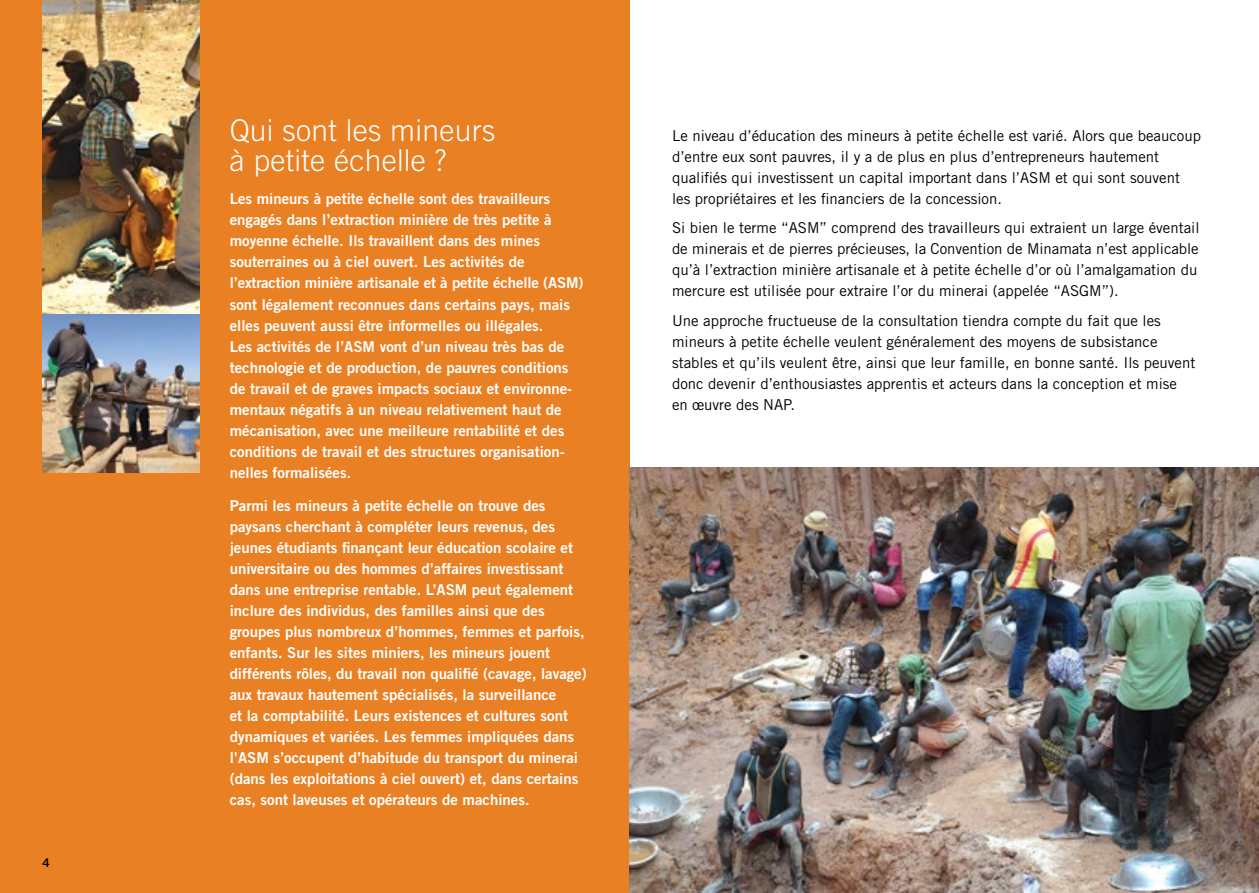
<style>
.page{position:relative;width:1259px;height:893px;background:#fff}
.page>*{position:absolute;margin:0;border:0;box-sizing:border-box;transform-origin:0 0}
.t1{font:300 30px/30px "Trade Gothic LT Std";letter-spacing:.01em;color:#fff}
.t2{font:15px/21px "Trade Gothic LT Std Bd 2";color:#fff}
.t3{font:15px/21px "Trade Gothic LT Std";color:#000}
.t4{font:12px "Trade Gothic LT Std Bd 2";color:#000}
</style>
<div class="page">
<div style="left:0;top:0;width:629px;height:893px;background:#ea8024"></div>
<img style="left:629px;top:468px;width:630px;height:425px">
<img style="left:43px;top:0;width:157px;height:315px">
<img style="left:43px;top:315px;width:157px;height:157px">
<p class="t4" style="left:43px;top:855px;width:9px">4</p>
<h1 class="t1" style="left:230px;top:115px;width:267px">Qui sont les mineurs à petite échelle ?</h1>
<p class="t2" style="left:230px;top:188px;width:355px">Les mineurs à petite échelle sont des travailleurs engagés dans l’extraction minière de très petite à moyenne échelle. Ils travaillent dans des mines souterraines ou à ciel ouvert. Les activités de l’extraction minière artisanale et à petite échelle (ASM) sont légalement reconnues dans certains pays, mais elles peuvent aussi être informelles ou illégales.<br>Les activités de l’ASM vont d’un niveau très bas de technologie et de production, de pauvres conditions de travail et de graves impacts sociaux et environne&shy;mentaux négatifs à un niveau relativement haut de mécanisation, avec une meilleure rentabilité et des conditions de travail et des structures organisation&shy;nelles formalisées.</p>
<p class="t2" style="left:230px;top:495px;width:358px">Parmi les mineurs à petite échelle on trouve des paysans cherchant à compléter leurs revenus, des jeunes étudiants finançant leur éducation scolaire et universitaire ou des hommes d’affaires investissant dans une entreprise rentable. L’ASM peut également inclure des individus, des familles ainsi que des groupes plus nombreux d’hommes, femmes et parfois, enfants. Sur les sites miniers, les mineurs jouent différents rôles, du travail non qualifié (cavage, lavage) aux travaux hautement spécialisés, la surveillance<br>et la comptabilité. Leurs existences et cultures sont dynamiques et variées. Les femmes impliquées dans l’ASM s’occupent d’habitude du transport du minerai (dans les exploitations à ciel ouvert) et, dans certains cas, sont laveuses et opérateurs de machines.</p>
<p class="t3" style="left:672px;top:125px;width:530px">Le niveau d’éducation des mineurs à petite échelle est varié. Alors que beaucoup d’entre eux sont pauvres, il y a de plus en plus d’entrepreneurs hautement qualifiés qui investissent un capital important dans l’ASM et qui sont souvent les propriétaires et les financiers de la concession.</p>
<p class="t3" style="left:672px;top:217px;width:529px">Si bien le terme “ASM” comprend des travailleurs qui extraient un large éventail de minerais et de pierres précieuses, la Convention de Minamata n’est applicable qu’à l’extraction minière artisanale et à petite échelle d’or où l’amalgamation du mercure est utilisée pour extraire l’or du minerai (appelée “ASGM”).</p>
<p class="t3" style="left:672px;top:310px;width:525px">Une approche fructueuse de la consultation tiendra compte du fait que les mineurs à petite échelle veulent généralement des moyens de subsistance stables et qu’ils veulent être, ainsi que leur famille, en bonne santé. Ils peuvent donc devenir d’enthousiastes apprentis et acteurs dans la conception et mise en œuvre des NAP.</p>
</div>
